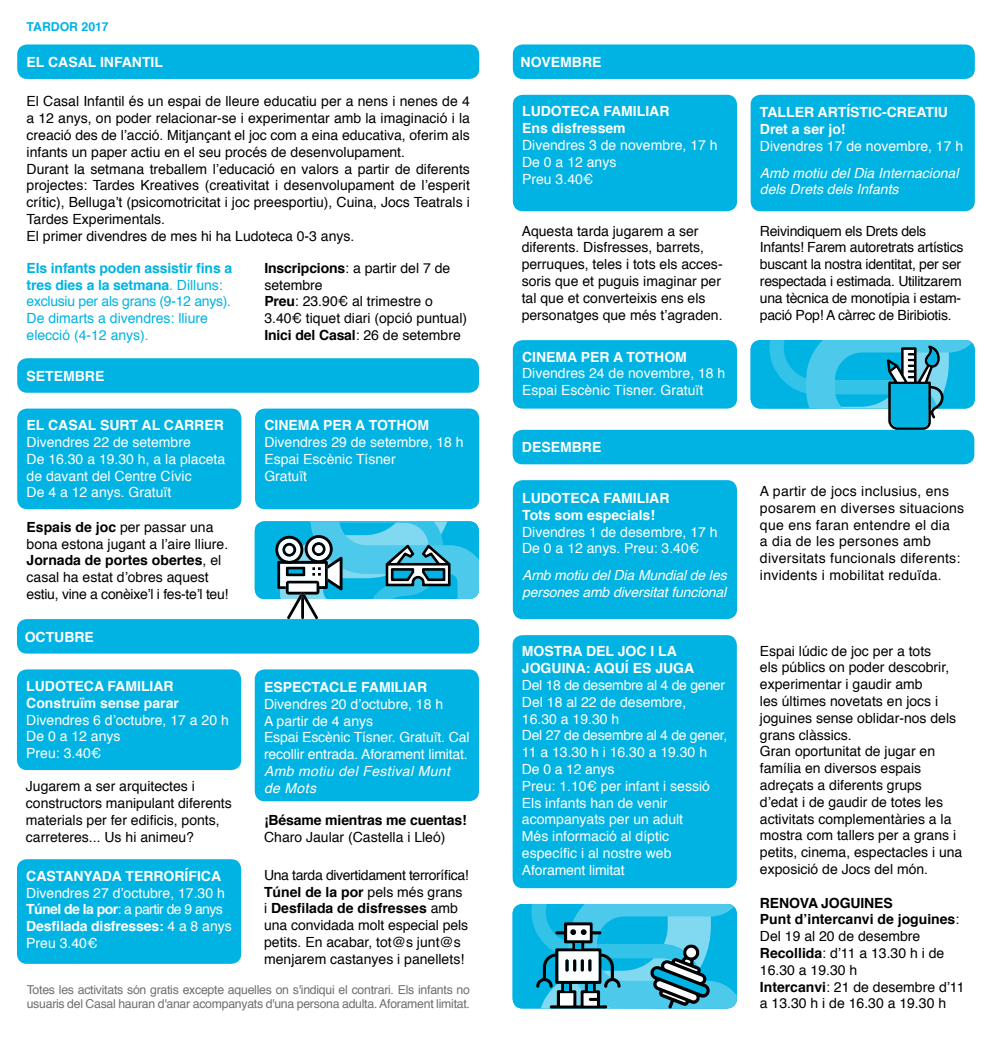
<style>
.page{position:relative;width:993px;height:1042px;background:#fff}
.page>*{position:absolute;margin:0;border:0;box-sizing:border-box;transform-origin:0 0}
.t1{font:14px/16.8px "Helvetica";color:#000}
.t2{font:14px/16.8px "Helvetica";color:#fff}
.t3{font:700 14px/16.8px "Helvetica";color:#fff}
.t4{font:14px/16.8px "Helvetica";letter-spacing:-.02em;color:#000}
.t5{font:14px/16.8px "Helvetica";letter-spacing:.02em;color:#000}
.t6{font:14px/16.8px "Helvetica";color:#00b3e3}
.t7{font:italic 14px/16.8px "Helvetica";color:#fff}
.t8{font:italic 14px/16.8px "Helvetica";letter-spacing:.025em;color:#fff}
.t9{font:700 14px "Helvetica";letter-spacing:-.01em;color:#000}
.t10{font:12.25px/14px "Helvetica";letter-spacing:-.02em;color:#706f6f}
.t11{font:700 12.25px "Helvetica";color:#00b3e3}
.s1{font-weight:700}
</style>
<div class="page">
<div style="left:17px;top:408px;width:224px;height:101px;background:#00b3e3;border-radius:10px"></div>
<div style="left:255px;top:408px;width:224px;height:101px;background:#00b3e3;border-radius:10px"></div>
<div style="left:17px;top:44px;width:462px;height:35px;background:#00b3e3;border-radius:10px"></div>
<div style="left:17px;top:358px;width:462px;height:35px;background:#00b3e3;border-radius:10px"></div>
<div style="left:512px;top:430px;width:462px;height:34px;background:#00b3e3;border-radius:10px"></div>
<div style="left:17px;top:619px;width:462px;height:34px;background:#00b3e3;border-radius:10px"></div>
<div style="left:17px;top:859px;width:224px;height:105px;background:#00b3e3;border-radius:10px"></div>
<div style="left:255px;top:669px;width:224px;height:132px;background:#00b3e3;border-radius:10px"></div>
<div style="left:17px;top:669px;width:224px;height:101px;background:#00b3e3;border-radius:10px"></div>
<div style="left:512px;top:44px;width:462px;height:35px;background:#00b3e3;border-radius:10px"></div>
<div style="left:750px;top:95px;width:224px;height:116px;background:#00b3e3;border-radius:10px"></div>
<div style="left:512px;top:95px;width:224px;height:116px;background:#00b3e3;border-radius:10px"></div>
<div style="left:512px;top:340px;width:224px;height:68px;background:#00b3e3;border-radius:10px"></div>
<div style="left:512px;top:480px;width:224px;height:139px;background:#00b3e3;border-radius:10px"></div>
<div style="left:512px;top:635px;width:224px;height:253px;background:#00b3e3;border-radius:10px"></div>
<svg style="left:255px;top:521px;width:224px;height:98px"></svg>
<svg style="left:750px;top:340px;width:224px;height:90px"></svg>
<svg style="left:512px;top:866px;width:224px;height:143px"></svg>
<p class="t11" style="left:27px;top:17px;width:84px">TARDOR 2017</p>
<p class="t3" style="left:27px;top:54px;width:138px">EL CASAL INFANTIL</p>
<p class="t1" style="left:27px;top:93px;width:444px">El Casal Infantil és un espai de lleure educatiu per a nens i nenes de 4 a 12 anys, on poder relacionar-se i experimentar amb la imaginació i la creació des de l’acció. Mitjançant el joc com a eina educativa, oferim als infants un paper actiu en el seu procés de desenvolupament.<br>Durant la setmana treballem l’educació en valors a partir de diferents projectes: Tardes Kreatives (creativitat i desenvolupament de l’esperit crític), Belluga’t (psicomotricitat i joc preesportiu), Cuina, Jocs Teatrals i Tardes Experimentals.<br>El primer divendres de mes hi ha Ludoteca 0-3 anys.</p>
<p class="t1" style="left:264px;top:260px;width:204px"><span class="s1">Inscripcions</span>: a partir del 7 de setembre<br><span class="s1">Preu</span>: 23.90€ al trimestre o<br>3.40€ tiquet diari (opció puntual)<br><span class="s1">Inici del Casal</span>: 26 de setembre</p>
<p class="t6" style="left:27px;top:260px;width:207px"><span class="s1">Els infants poden assistir fins a tres dies a la setmana</span>. Dilluns: exclusiu per als grans (9-12 anys).<br>De dimarts a divendres: lliure elecció (4-12 anys).</p>
<p class="t3" style="left:27px;top:368px;width:79px">SETEMBRE</p>
<p class="t3" style="left:27px;top:417px;width:199px">EL CASAL SURT AL CARRER</p>
<p class="t2" style="left:27px;top:434px;width:200px">Divendres 22 de setembre<br>De 16.30 a 19.30 h, a la placeta de davant del Centre Cívic<br>De 4 a 12 anys. Gratuït</p>
<p class="t1" style="left:27px;top:519px;width:203px"><span class="s1">Espais de joc</span> per passar una bona estona jugant a l’aire lliure.<br><span class="s1">Jornada de portes obertes</span>, el casal ha estat d’obres aquest estiu, vine a conèixe’l i fes-te’l teu!</p>
<p class="t3" style="left:25px;top:628px;width:71px">OCTUBRE</p>
<p class="t3" style="left:26px;top:678px;width:154px">LUDOTECA FAMILIAR<br>Construïm sense parar</p>
<p class="t2" style="left:26px;top:711px;width:204px">Divendres 6 d’octubre, 17 a 20 h<br>De 0 a 12 anys<br>Preu: 3.40€</p>
<p class="t1" style="left:26px;top:778px;width:207px">Jugarem a ser arquitectes i constructors manipulant diferents materials per fer edificis, ponts, carreteres... Us hi animeu?</p>
<p class="t3" style="left:26px;top:867px;width:196px">CASTANYADA TERRORÍFICA</p>
<p class="t2" style="left:26px;top:884px;width:207px">Divendres 27 d’octubre, 17.30 h<br><span class="s1">Túnel de la por</span>: a partir de 9 anys<br><span class="s1">Desfilada disfresses:</span> 4 a 8 anys<br>Preu 3.40€</p>
<p class="t3" style="left:264px;top:417px;width:166px">CINEMA PER A TOTHOM</p>
<p class="t2" style="left:264px;top:434px;width:201px">Divendres 29 de setembre, 18 h<br>Espai Escènic Tísner<br>Gratuït</p>
<p class="t3" style="left:264px;top:679px;width:165px">ESPECTACLE FAMILIAR</p>
<p class="t2" style="left:264px;top:696px;width:207px">Divendres 20 d’octubre, 18 h<br>A partir de 4 anys<br>Espai Escènic Tísner. Gratuït. Cal recollir entrada. Aforament limitat.</p>
<p class="t8" style="left:264px;top:763px;width:187px">Amb motiu del Festival Munt de Mots</p>
<p class="t9" style="left:264px;top:808px;width:204px">¡Bésame mientras me cuentas!</p>
<p class="t1" style="left:264px;top:828px;width:183px">Charo Jaular (Castella i Lleó)</p>
<p class="t1" style="left:264px;top:867px;width:206px">Una tarda divertidament terrorífica!<br><span class="s1">Túnel de la por</span> pels més grans i <span class="s1">Desfilada de disfresses</span> amb una convidada molt especial pels petits. En acabar, tot@s junt@s menjarem castanyes i panellets!</p>
<p class="t10" style="left:27px;top:983px;width:444px">Totes les activitats són gratis excepte aquelles on s'indiqui el contrari. Els infants no usuaris del Casal hauran d'anar acompanyats d'una persona adulta. Aforament limitat.</p>
<p class="t3" style="left:520px;top:54px;width:82px">NOVEMBRE</p>
<p class="t3" style="left:522px;top:103px;width:149px">LUDOTECA FAMILIAR<br>Ens disfressem</p>
<p class="t2" style="left:522px;top:137px;width:197px">Divendres 3 de novembre, 17 h<br>De 0 a 12 anys<br>Preu 3.40€</p>
<p class="t1" style="left:521px;top:223px;width:202px">Aquesta tarda jugarem a ser diferents. Disfresses, barrets, perruques, teles i tots els acces&shy;soris que et puguis imaginar per tal que et converteixis ens els personatges que més t’agraden.</p>
<p class="t3" style="left:522px;top:348px;width:166px">CINEMA PER A TOTHOM</p>
<p class="t2" style="left:522px;top:365px;width:205px">Divendres 24 de novembre, 18 h<br>Espai Escènic Tísner. Gratuït</p>
<p class="t3" style="left:521px;top:439px;width:81px">DESEMBRE</p>
<p class="t3" style="left:522px;top:490px;width:149px">LUDOTECA FAMILIAR<br>Tots som especials!</p>
<p class="t2" style="left:522px;top:524px;width:197px">Divendres 1 de desembre, 17 h<br>De 0 a 12 anys. Preu: 3.40€</p>
<p class="t7" style="left:522px;top:567px;width:206px">Amb motiu del Dia Mundial de les persones amb diversitat funcional</p>
<p class="t3" style="left:522px;top:642px;width:174px;line-height:17.5px">MOSTRA DEL JOC I LA<br>JOGUINA: AQUÍ ES JUGA</p>
<p class="t2" style="left:522px;top:677px;width:207px">Del 18 de desembre al 4 de gener<br>Del 18 al 22 de desembre,<br>16.30 a 19.30 h<br>Del 27 de desembre al 4 de gener,<br>11 a 13.30 h i 16.30 a 19.30 h<br>De 0 a 12 anys<br>Preu: 1.10€ per infant i sessió<br>Els infants han de venir acompanyats per un adult<br>Més informació al díptic específic i al nostre web<br>Aforament limitat</p>
<p class="t3" style="left:759px;top:104px;width:189px">TALLER ARTÍSTIC-CREATIU<br>Dret a ser jo!</p>
<p class="t2" style="left:759px;top:138px;width:205px">Divendres 17 de novembre, 17 h</p>
<p class="t7" style="left:759px;top:165px;width:200px">Amb motiu del Dia Internacional dels Drets dels Infants</p>
<p class="t4" style="left:759px;top:223px;width:205px">Reivindiquem els Drets dels Infants! Farem autoretrats artístics buscant la nostra identitat, per ser respectada i estimada. Utilitzarem una tècnica de monotípia i estam&shy;pació Pop! A càrrec de Biribiotis.</p>
<p class="t5" style="left:759px;top:483px;width:206px">A partir de jocs inclusius, ens posarem en diverses situacions que ens faran entendre el dia<br>a dia de les persones amb diversitats funcionals diferents: invidents i mobilitat reduïda.</p>
<p class="t1" style="left:759px;top:643px;width:204px">Espai lúdic de joc per a tots<br>els públics on poder descobrir, experimentar i gaudir amb<br>les últimes novetats en jocs i joguines sense oblidar-nos dels grans clàssics.<br>Gran oportunitat de jugar en família en diversos espais adreçats a diferents grups d’edat i de gaudir de totes les activitats complementàries a la mostra com tallers per a grans i petits, cinema, espectacles i una exposició de Jocs del món.</p>
<p class="t1" style="left:759px;top:895px;width:206px"><span class="s1">RENOVA JOGUINES<br>Punt d’intercanvi de joguines</span>:<br>Del 19 al 20 de desembre<br><span class="s1">Recollida</span>: d’11 a 13.30 h i de<br>16.30 a 19.30 h<br><span class="s1">Intercanvi</span>: 21 de desembre d’11 a 13.30 h i de 16.30 a 19.30 h</p>
</div>
